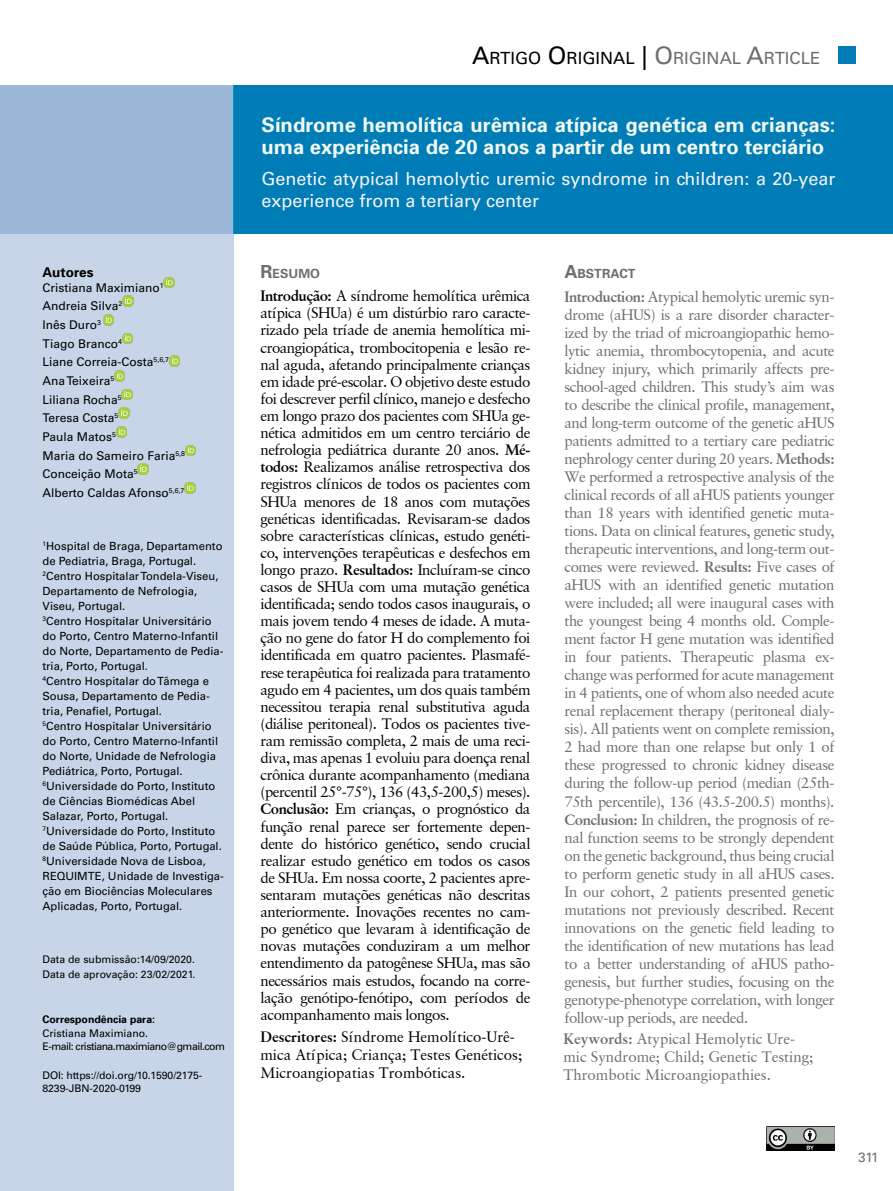
<style>
.page{position:relative;width:893px;height:1191px;background:#fff}
.page>*{position:absolute;margin:0;border:0;box-sizing:border-box;transform-origin:0 0}
.t1{font:700 20.25px/22.5px "Univers 65";color:#f0f8f3}
.t2{font:18px/21.6px "Univers LT Std";color:#f6f4f9}
.t3{font:16.8px "Univers LT Std";color:#6d6e71}
.t4{font:15px/17.1px "Garamond Retrospective S Si";color:#000;text-align:justify}
.t5{font:15px/18px "Garamond Retrospective S Si";color:#6d6e71;text-align:justify}
.t6{font:13.5px "Univers 65 Bold";color:#000}
.t7{font:13.5px "Univers LT Std";color:#6d6e71}
.t8{font:12.6px "Univers 65 Bold";color:#6d6e71}
.t9{font:12px/18.6px "Univers LT Std";color:#000}
.t10{font:11.25px/15px "Univers LT Std";color:#000}
.t11{font:10.5px/13.5px "Univers LT Std";letter-spacing:-.01em;color:#000}
.t12{font:10.5px/13.5px "Univers LT Std";letter-spacing:-.05em;color:#000}
.t13{font:700 10.5px "Univers 65";color:#000}
.s1{font-size:24px;color:#000}
.s2{color:#000}
.s3{font-size:24px}
.s4{font-size:18px}
.s5{font-weight:700}
</style>
<div class="page">
<div style="left:0;top:234px;width:234px;height:957px;background:#c8d5e8"></div>
<div style="left:234px;top:85px;width:659px;height:149px;background:#007cb7"></div>
<div style="left:0;top:85px;width:234px;height:149px;background:#9cb8d8"></div>
<div style="left:839px;top:46px;width:17px;height:17px;background:#007cb7"></div>
<svg style="left:164px;top:277px;width:10px;height:11px"></svg>
<svg style="left:122px;top:296px;width:11px;height:10px"></svg>
<svg style="left:103px;top:314px;width:11px;height:11px"></svg>
<svg style="left:122px;top:333px;width:11px;height:11px"></svg>
<svg style="left:169px;top:356px;width:11px;height:10px"></svg>
<svg style="left:114px;top:370px;width:11px;height:11px"></svg>
<svg style="left:122px;top:389px;width:10px;height:11px"></svg>
<svg style="left:118px;top:408px;width:11px;height:10px"></svg>
<svg style="left:116px;top:426px;width:11px;height:11px"></svg>
<svg style="left:185px;top:445px;width:11px;height:11px"></svg>
<svg style="left:138px;top:464px;width:10px;height:10px"></svg>
<svg style="left:185px;top:482px;width:10px;height:11px"></svg>
<img style="left:766px;top:1126px;width:68px;height:24px">
<p class="t6" style="left:43px;top:264px;width:53px">Autores</p>
<p class="t9" style="left:43px;top:278px;width:144px">Cristiana Maximiano<sup>1<br></sup>Andreia Silva<sup>2<br></sup>Inês Duro<sup>3<br></sup>Tiago Branco<sup>4<br></sup>Liane Correia-Costa<sup>5,6,7<br></sup>Ana Teixeira<sup>5<br></sup>Liliana Rocha<sup>5<br></sup>Teresa Costa<sup>5<br></sup>Paula Matos<sup>5<br></sup>Maria do Sameiro Faria<sup>5,8<br></sup>Conceição Mota<sup>5<br></sup>Alberto Caldas Afonso<sup>5,6,7</sup></p>
<p class="t10" style="left:43px;top:538px;width:183px"><sup>1</sup>Hospital de Braga, Departamento de Pediatria, Braga, Portugal.<br><sup>2</sup>Centro Hospitalar Tondela-Viseu,<br>Departamento de Nefrologia,<br>Viseu, Portugal.<br><sup>3</sup>Centro Hospitalar Universitário do Porto, Centro Materno-Infantil do Norte, Departamento de Pedia&shy;tria, Porto, Portugal.<br><sup>4</sup>Centro Hospitalar do Tâmega e<br>Sousa, Departamento de Pedia&shy;tria, Penafiel, Portugal.<br><sup>5</sup>Centro Hospitalar Universitário do Porto, Centro Materno-Infantil do Norte, Unidade de Nefrologia<br>Pediátrica, Porto, Portugal.<br><sup>6</sup>Universidade do Porto, Instituto de Ciências Biomédicas Abel<br>Salazar, Porto, Portugal.<br><sup>7</sup>Universidade do Porto, Instituto de Saúde Pública, Porto, Portugal.<br><sup>8</sup>Universidade Nova de Lisboa,<br>REQUIMTE, Unidade de Investiga&shy;ção em Biociências Moleculares<br>Aplicadas, Porto, Portugal.</p>
<p class="t11" style="left:43px;top:951px;width:154px;line-height:15.6px">Data de submissão:14/09/2020.<br>Data de aprovação: 23/02/2021.</p>
<p class="t13" style="left:43px;top:1012px;width:114px">Correspondência para:</p>
<p class="t12" style="left:43px;top:1026px;width:184px">Cristiana Maximiano.<br>E-mail: cristiana.maximiano@gmail.com</p>
<p class="t11" style="left:43px;top:1068px;width:161px">DOI: https://doi.org/10.1590/2175-<br>8239-JBN-2020-0199</p>
<p class="t3" style="left:472px;top:48px;width:350px"><span class="s1">A</span><span class="s2">RTIGO</span> <span class="s1">O</span><span class="s2">RIGINAL</span> <span class="s1">|</span> <span class="s3">O</span>RIGINAL <span class="s3">A</span>RTICLE</p>
<h1 class="t1" style="left:261px;top:113px;width:576px">Síndrome hemolítica urêmica atípica genética em crianças: uma experiência de 20 anos a partir de um centro terciário</h1>
<p class="t2" style="left:261px;top:168px;width:576px">Genetic atypical hemolytic uremic syndrome in children: a 20-year experience from a tertiary center</p>
<p class="t8" style="left:260px;top:266px;width:61px"><span class="s4">R</span>ESUMO</p>
<p class="t4" style="left:260px;top:287px;width:272px"><span class="s5">Introdução:</span> A síndrome hemolítica urêmica atípica (SHUa) é um distúrbio raro caracte&shy;rizado pela tríade de anemia hemolítica mi&shy;croangiopática, trombocitopenia e lesão re&shy;nal aguda, afetando principalmente crianças em idade pré-escolar. O objetivo deste estudo foi descrever perfil clínico, manejo e desfecho em longo prazo dos pacientes com SHUa ge&shy;nética admitidos em um centro terciário de nefrologia pediátrica durante 20 anos. <span class="s5">Mé&shy;todos:</span> Realizamos análise retrospectiva dos registros clínicos de todos os pacientes com SHUa menores de 18 anos com mutações genéticas identificadas. Revisaram-se dados sobre características clínicas, estudo genéti&shy;co, intervenções terapêuticas e desfechos em longo prazo. <span class="s5">Resultados:</span> Incluíram-se cinco casos de SHUa com uma mutação genética identificada; sendo todos casos inaugurais, o mais jovem tendo 4 meses de idade. A muta&shy;ção no gene do fator H do complemento foi identificada em quatro pacientes. Plasmafé&shy;rese terapêutica foi realizada para tratamento agudo em 4 pacientes, um dos quais também necessitou terapia renal substitutiva aguda (diálise peritoneal). Todos os pacientes tive&shy;ram remissão completa, 2 mais de uma reci&shy;diva, mas apenas 1 evoluiu para doença renal crônica durante acompanhamento (mediana (percentil 25°-75°), 136 (43,5-200,5) meses).<br><span class="s5">Conclusão:</span> Em crianças, o prognóstico da função renal parece ser fortemente depen&shy;dente do histórico genético, sendo crucial realizar estudo genético em todos os casos de SHUa. Em nossa coorte, 2 pacientes apre&shy;sentaram mutações genéticas não descritas anteriormente. Inovações recentes no cam&shy;po genético que levaram à identificação de novas mutações conduziram a um melhor entendimento da patogênese SHUa, mas são necessários mais estudos, focando na corre&shy;lação genótipo-fenótipo, com períodos de acompanhamento mais longos.</p>
<p class="t8" style="left:564px;top:266px;width:73px"><span class="s4">A</span>BSTRACT</p>
<p class="t5" style="left:564px;top:288px;width:272px"><span class="s5">Introduction:</span> Atypical hemolytic uremic syn&shy;drome (aHUS) is a rare disorder character&shy;ized by the triad of microangiopathic hemo&shy;lytic anemia, thrombocytopenia, and acute kidney injury, which primarily affects pre&shy;school-aged children. This study’s aim was to describe the clinical profile, management, and long-term outcome of the genetic aHUS patients admitted to a tertiary care pediatric nephrology center during 20 years. <span class="s5">Methods:<br></span>We performed a retrospective analysis of the clinical records of all aHUS patients younger than 18 years with identified genetic muta&shy;tions. Data on clinical features, genetic study, therapeutic interventions, and long-term out&shy;comes were reviewed. <span class="s5">Results:</span> Five cases of aHUS with an identified genetic mutation were included; all were inaugural cases with the youngest being 4 months old. Comple&shy;ment factor H gene mutation was identified in four patients. Therapeutic plasma ex&shy;change was performed for acute management in 4 patients, one of whom also needed acute renal replacement therapy (peritoneal dialy&shy;sis). All patients went on complete remission, 2 had more than one relapse but only 1 of these progressed to chronic kidney disease during the follow-up period (median (25th-75th percentile), 136 (43.5-200.5) months).<br><span class="s5">Conclusion:</span> In children, the prognosis of re&shy;nal function seems to be strongly dependent on the genetic background, thus being crucial to perform genetic study in all aHUS cases.<br>In our cohort, 2 patients presented genetic mutations not previously described. Recent innovations on the genetic field leading to the identification of new mutations has lead to a better understanding of aHUS patho&shy;genesis, but further studies, focusing on the genotype-phenotype correlation, with longer follow-up periods, are needed.</p>
<p class="t4" style="left:260px;top:1027px;width:263px;line-height:18px;text-align:left"><span class="s5">Descritores:</span> Síndrome Hemolítico-Urê&shy;mica Atípica; Criança; Testes Genéticos;<br>Microangiopatias Trombóticas.</p>
<p class="t5" style="left:563px;top:1029px;width:251px;text-align:left"><span class="s5">Keywords:</span> Atypical Hemolytic Ure&shy;mic Syndrome; Child; Genetic Testing;<br>Thrombotic Microangiopathies.</p>
<p class="t7" style="left:858px;top:1149px;width:22px">311</p>
</div>
